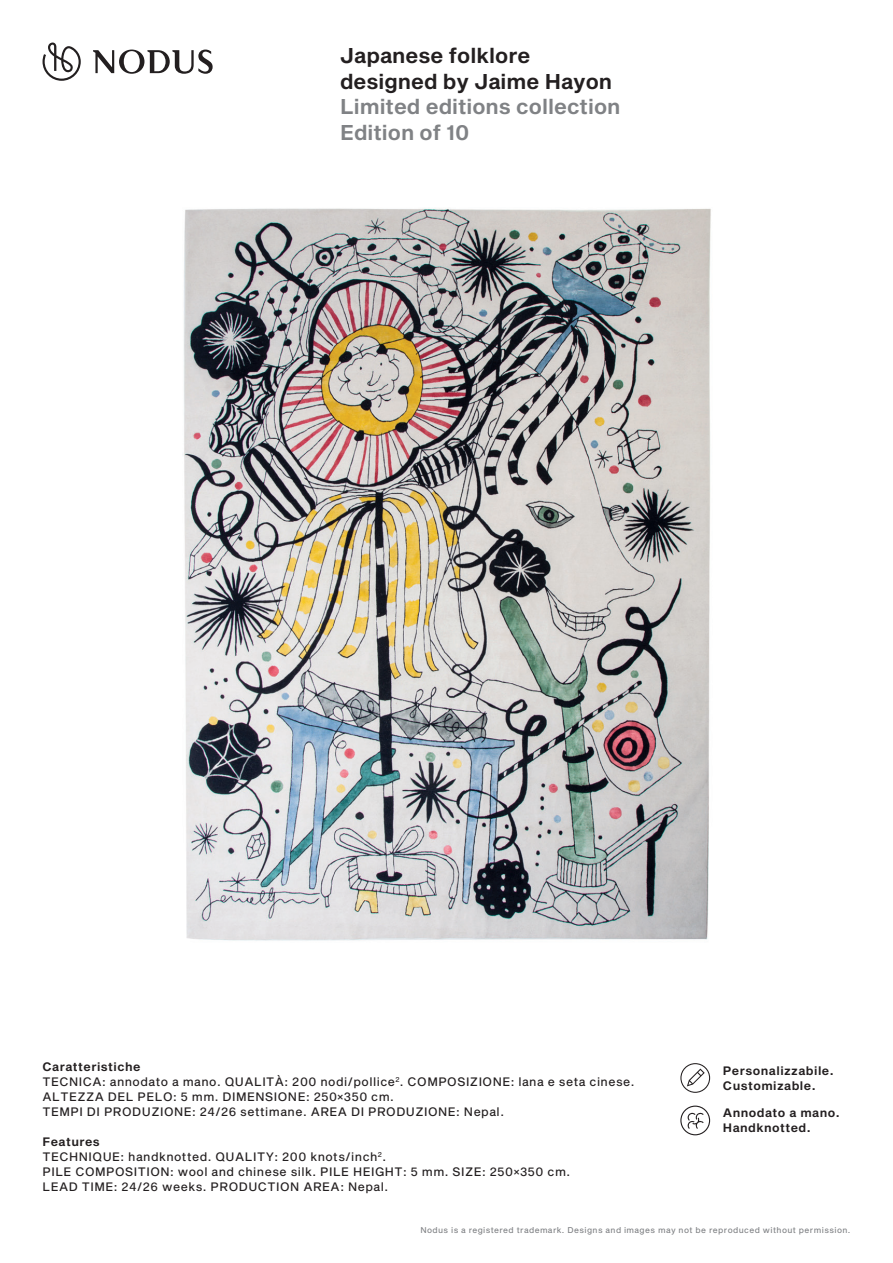
<style>
.page{position:relative;width:893px;height:1263px;background:#fff}
.page>*{position:absolute;margin:0;border:0;box-sizing:border-box;transform-origin:0 0}
.t1{font:21px/25.5px "Sequel Sans Semi Bold Body";color:#231f20}
.t2{font:21px/25.5px "Sequel Sans Semi Bold Body";color:#808285}
.t3{font:12px/15px "Sequel Sans Roman Body";letter-spacing:.04em;color:#231f20}
.t4{font:12px/15px "Sequel Sans Semi Bold Body";letter-spacing:.04em;color:#231f20}
.t5{font:8.25px "Sequel Sans Roman Body";letter-spacing:.05em;color:#808285}
</style>
<div class="page">
<svg style="left:43px;top:43px;width:38px;height:38px"></svg>
<svg style="left:93px;top:50px;width:120px;height:24px"></svg>
<svg style="left:680px;top:1105px;width:30px;height:30px"></svg>
<svg style="left:680px;top:1063px;width:30px;height:30px"></svg>
<img style="left:184px;top:208px;width:527px;height:733px">
<h1 class="t1" style="left:340px;top:44px;width:274px">Japanese folklore designed by Jaime Hayon</h1>
<h1 class="t2" style="left:340px;top:95px;width:282px">Limited editions collection<br>Edition of 10</h1>
<p class="t4" style="left:43px;top:1059px;width:100px">Caratteristiche</p>
<p class="t3" style="left:43px;top:1074px;width:594px">TECNICA: annodato a mano. QUALITÀ: 200 nodi/pollice<sup>2</sup>. COMPOSIZIONE: lana e seta cinese.<br>ALTEZZA DEL PELO: 5 mm. DIMENSIONE: 250×350 cm.<br>TEMPI DI PRODUZIONE: 24/26 settimane. AREA DI PRODUZIONE: Nepal.</p>
<p class="t4" style="left:43px;top:1134px;width:59px">Features</p>
<p class="t3" style="left:43px;top:1149px;width:529px">TECHNIQUE: handknotted. QUALITY: 200 knots/inch<sup>2</sup>.<br>PILE COMPOSITION: wool and chinese silk. PILE HEIGHT: 5 mm. SIZE: 250×350 cm.<br>LEAD TIME: 24/26 weeks. PRODUCTION AREA: Nepal.</p>
<p class="t4" style="left:723px;top:1063px;width:112px">Personalizzabile.<br>Customizable.</p>
<p class="t4" style="left:723px;top:1106px;width:118px">Annodato a mano.<br>Handknotted.</p>
<p class="t5" style="left:420px;top:1224px;width:432px">Nodus is a registered trademark. Designs and images may not be reproduced without permission.</p>
</div>
